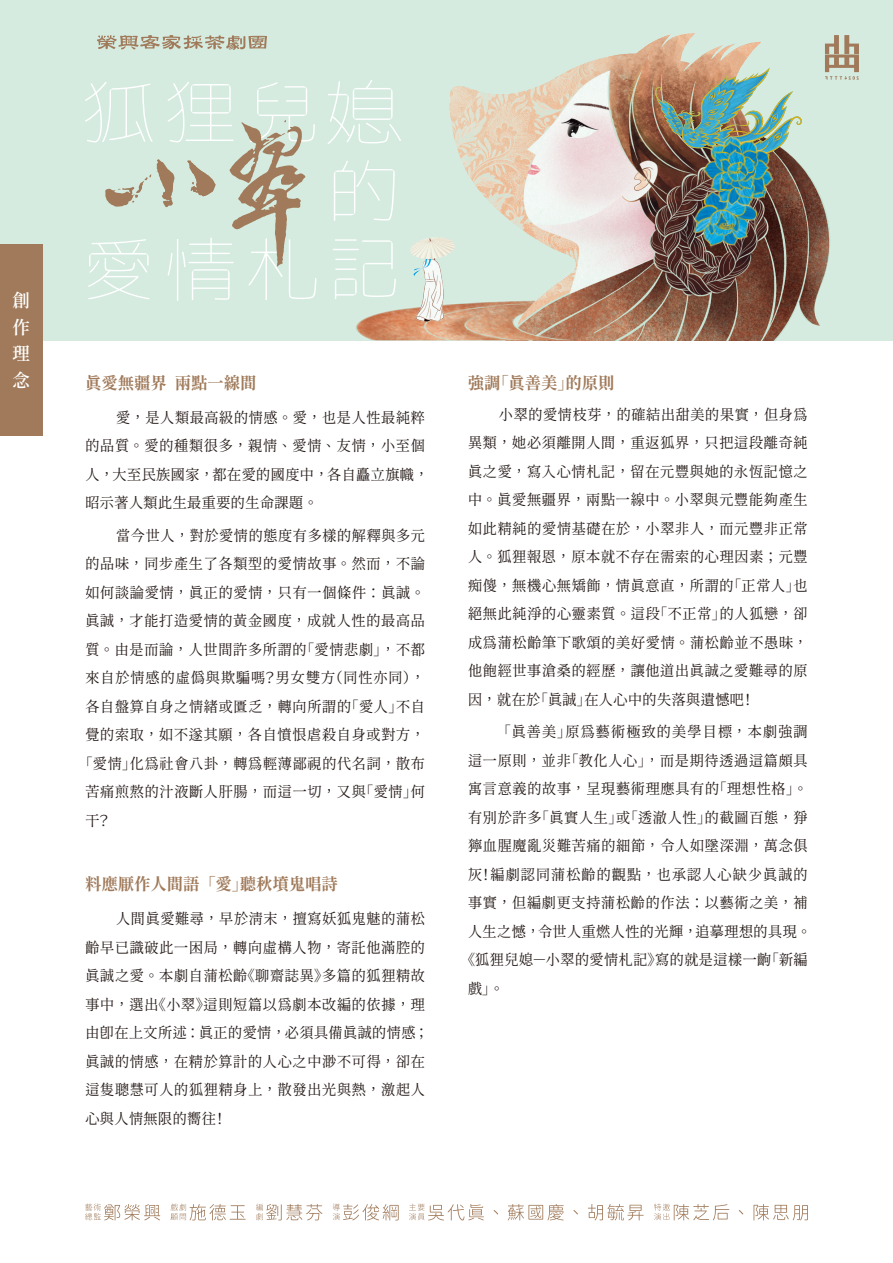
<style>
.page{position:relative;width:893px;height:1263px;background:#fff}
.page>*{position:absolute;margin:0;border:0;box-sizing:border-box;transform-origin:0 0}
.t1{font:600 18px/26.5px "Gen Ryu Min TW";color:#fff;text-align:justify}
.t2{font:16.5px "Gen Ryu Min TW B";letter-spacing:-.01em;color:#a07a5a}
.t3{font:14.7px/28.5px "Gen Ryu Min TW R";letter-spacing:.01em;color:#231916;text-align:justify}
.t4{font:14.7px/28.5px "Gen Ryu Min TW R";letter-spacing:-.01em;color:#231916}
</style>
<div class="page">
<div style="left:0;top:0;width:893px;height:340px;background:#d5ebe0"></div>
<img style="left:366px;top:308px;width:44px;height:10px">
<img style="left:449px;top:33px;width:382px;height:307px">
<img style="left:691px;top:190px;width:69px;height:62px">
<img style="left:654px;top:67px;width:148px;height:89px">
<img style="left:699px;top:134px;width:80px;height:77px">
<img style="left:356px;top:318px;width:303px;height:22px">
<img style="left:410px;top:237px;width:46px;height:85px">
<svg style="left:334px;top:160px;width:61px;height:61px"></svg>
<svg style="left:327px;top:80px;width:74px;height:64px"></svg>
<svg style="left:333px;top:239px;width:63px;height:60px"></svg>
<hr style="left:177px;top:239px;width:1px;height:62px;background:#fff">
<svg style="left:85px;top:82px;width:231px;height:218px"></svg>
<svg style="left:97px;top:35px;width:170px;height:15px"></svg>
<svg style="left:825px;top:35px;width:34px;height:45px"></svg>
<div style="left:0;top:244px;width:43px;height:192px;background:#a07a5a"></div>
<svg style="left:753px;top:1204px;width:55px;height:16px"></svg>
<svg style="left:654px;top:1203px;width:75px;height:17px"></svg>
<svg style="left:508px;top:1204px;width:56px;height:16px"></svg>
<svg style="left:588px;top:1204px;width:56px;height:16px"></svg>
<svg style="left:409px;top:1203px;width:75px;height:17px"></svg>
<svg style="left:333px;top:1203px;width:66px;height:17px"></svg>
<svg style="left:256px;top:1203px;width:66px;height:17px"></svg>
<svg style="left:171px;top:1203px;width:75px;height:17px"></svg>
<svg style="left:85px;top:1203px;width:75px;height:17px"></svg>
<p class="t1" style="left:12px;top:288px;width:19px">創作理念</p>
<p class="t2" style="left:85px;top:373px;width:173px">真愛無疆界 兩點一線間</p>
<p class="t4" style="left:85px;top:403px;width:345px;text-indent:31px">愛，是人類最高級的情感。愛，也是人性最純粹的品質。愛的種類很多，親情、愛情、友情，小至個人，大至民族國家，都在愛的國度中，各自矗立旗幟，昭示著人類此生最重要的生命課題。</p>
<p class="t3" style="left:85px;top:521px;width:342px;text-indent:31px">當今世人，對於愛情的態度有多樣的解釋與多元的品味，同步產生了各類型的愛情故事。然而，不論如何談論愛情，真正的愛情，只有一個條件：真誠。真誠，才能打造愛情的黃金國度，成就人性的最高品質。由是而論，人世間許多所謂的「愛情悲劇」，不都來自於情感的虛偽與欺騙嗎？男女雙方（同性亦同），各自盤算自身之情緒或匱乏，轉向所謂的「愛人」不自覺的索取，如不遂其願，各自憤恨虐殺自身或對方，「愛情」化為社會八卦，轉為輕薄鄙視的代名詞，散布苦痛煎熬的汁液斷人肝腸，而這一切，又與「愛情」何干？</p>
<p class="t2" style="left:85px;top:875px;width:254px">料應厭作人間語 「愛」聽秋墳鬼唱詩</p>
<p class="t3" style="left:85px;top:905px;width:345px;text-align:left;text-indent:31px">人間真愛難尋，早於清末，擅寫妖狐鬼魅的蒲松齡早已識破此一困局，轉向虛構人物，寄託他滿腔的真誠之愛。本劇自蒲松齡《聊齋誌異》多篇的狐狸精故事中，選出《小翠》這則短篇以為劇本改編的依據，理由即在上文所述：真正的愛情，必須具備真誠的情感；真誠的情感，在精於算計的人心之中渺不可得，卻在這隻聰慧可人的狐狸精身上，散發出光與熱，激起人心與人情無限的嚮往！</p>
<p class="t2" style="left:468px;top:373px;width:149px">強調「真善美」的原則</p>
<p class="t3" style="left:468px;top:400px;width:342px;text-indent:31px">小翠的愛情枝芽，的確結出甜美的果實，但身為異類，她必須離開人間，重返狐界，只把這段離奇純真之愛，寫入心情札記，留在元豐與她的永恆記憶之中。真愛無疆界，兩點一線中。小翠與元豐能夠產生如此精純的愛情基礎在於，小翠非人，而元豐非正常人。狐狸報恩，原本就不存在需索的心理因素；元豐痴傻，無機心無矯飾，情真意直，所謂的「正常人」也絕無此純淨的心靈素質。這段「不正常」的人狐戀，卻成為蒲松齡筆下歌頌的美好愛情。蒲松齡並不愚昧，他飽經世事滄桑的經歷，讓他道出真誠之愛難尋的原因，就在於「真誠」在人心中的失落與遺憾吧！</p>
<p class="t3" style="left:468px;top:718px;width:345px;text-align:left;text-indent:36px">「真善美」原為藝術極致的美學目標，本劇強調這一原則，並非「教化人心」，而是期待透過這篇頗具寓言意義的故事，呈現藝術理應具有的「理想性格」。有別於許多「真實人生」或「透澈人性」的截圖百態，猙獰血腥魔亂災難苦痛的細節，令人如墜深淵，萬念俱灰！編劇認同蒲松齡的觀點，也承認人心缺少真誠的事實，但編劇更支持蒲松齡的作法：以藝術之美，補人生之憾，令世人重燃人性的光輝，追摹理想的具現。《狐狸兒媳－小翠的愛情札記》寫的就是這樣一齣「新編戲」。</p>
</div>
